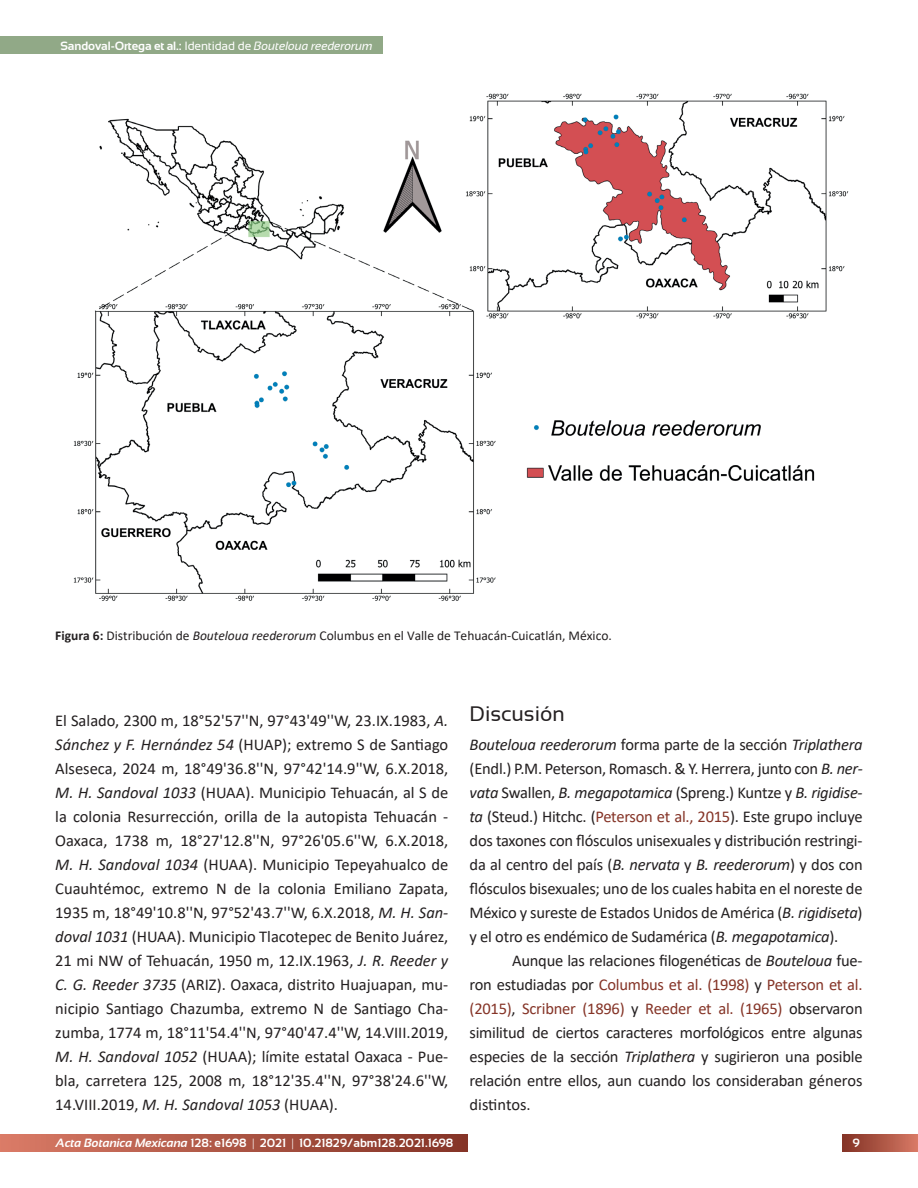
<style>
.page{position:relative;width:918px;height:1188px;background:#fff}
.page>*{position:absolute;margin:0;border:0;box-sizing:border-box;transform-origin:0 0}
.t1{font:21px "Sansation";color:#231f20}
.t2{font:16.5px/24px "Calibri";letter-spacing:-.015em;color:#231f20;text-align:justify}
.t3{font:13.5px "Calibri";color:#231f20}
.t4{font:700 12px "Sansation";color:#fff}
.s1{font-weight:400}
.s2{font-weight:400;font-style:italic}
.s3{font-weight:700}
.s4{font-style:italic}
.s5{color:#853427}
.s6{font-weight:300}
</style>
<div class="page">
<div style="left:0;top:37px;width:382px;height:17px;background:#91a987"></div>
<div style="left:843px;top:1134px;width:75px;height:17px;background:linear-gradient(to right,#833225,#d77964)"></div>
<div style="left:0;top:1134px;width:467px;height:17px;background:linear-gradient(to right,#d87a65,#833225)"></div>
<img style="left:73px;top:93px;width:776px;height:508px">
<p class="t4" style="left:61px;top:39px;width:314px">Sandoval-Ortega et al.: <span class="s1">Identidad de</span> <span class="s2">Bouteloua reederorum</span></p>
<p class="t3" style="left:55px;top:626px;width:558px"><span class="s3">Figura 6:</span> Distribución de <span class="s4">Bouteloua reederorum</span> Columbus en el Valle de Tehuacán-Cuicatlán, México.</p>
<p class="t2" style="left:55px;top:708px;width:395px">El Salado, 2300 m, 18°52'57''N, 97°43'49''W, 23.IX.1983, <span class="s4">A.<br>Sánchez y F. Hernández 54</span> (HUAP); extremo S de Santiago Alseseca, 2024 m, 18°49'36.8''N, 97°42'14.9''W, 6.X.2018, <span class="s4">M. H. Sandoval 1033</span> (HUAA). Municipio Tehuacán, al S de la colonia Resurrección, orilla de la autopista Tehuacán - Oaxaca, 1738 m, 18°27'12.8''N, 97°26'05.6''W, 6.X.2018, <span class="s4">M. H. Sandoval 1034</span> (HUAA). Municipio Tepeyahualco de Cuauhtémoc, extremo N de la colonia Emiliano Zapata, 1935 m, 18°49'10.8''N, 97°52'43.7''W, 6.X.2018, <span class="s4">M. H. San&shy;doval 1031</span> (HUAA). Municipio Tlacotepec de Benito Juárez, 21 mi NW of Tehuacán, 1950 m, 12.IX.1963, <span class="s4">J. R. Reeder y C. G. Reeder 3735</span> (ARIZ). Oaxaca, distrito Huajuapan, mu&shy;nicipio Santiago Chazumba, extremo N de Santiago Cha&shy;zumba, 1774 m, 18°11'54.4''N, 97°40'47.4''W, 14.VIII.2019, <span class="s4">M. H. Sandoval 1052</span> (HUAA); límite estatal Oaxaca - Pue&shy;bla, carretera 125, 2008 m, 18°12'35.4''N, 97°38'24.6''W, 14.VIII.2019, <span class="s4">M. H. Sandoval 1053</span> (HUAA).</p>
<p class="t1" style="left:470px;top:702px;width:97px">Discusión</p>
<p class="t2" style="left:470px;top:732px;width:395px"><span class="s4">Bouteloua reederorum</span> forma parte de la sección <span class="s4">Triplathera </span>(Endl.) P.M. Peterson, Romasch. &amp; Y. Herrera, junto con <span class="s4">B. ner&shy;vata</span> Swallen, <span class="s4">B. megapotamica</span> (Spreng.) Kuntze y <span class="s4">B. rigidise&shy;ta</span> (Steud.) Hitchc. (<span class="s5">Peterson et al., 2015</span>). Este grupo incluye dos taxones con flósculos unisexuales y distribución restringi&shy;da al centro del país (<span class="s4">B. nervata</span> y <span class="s4">B. reederorum</span>) y dos con flósculos bisexuales; uno de los cuales habita en el noreste de México y sureste de Estados Unidos de América (<span class="s4">B. rigidiseta</span>) y el otro es endémico de Sudamérica (<span class="s4">B. megapotamica</span>).</p>
<p class="t2" style="left:470px;top:948px;width:395px;text-indent:43px">Aunque las relaciones filogenéticas de <span class="s4">Bouteloua</span> fue&shy;ron estudiadas por <span class="s5">Columbus et al. (1998)</span> y <span class="s5">Peterson et al. (2015)</span>, <span class="s5">Scribner (1896)</span> y <span class="s5">Reeder et al. (1965)</span> observaron similitud de ciertos caracteres morfológicos entre algunas especies de la sección <span class="s4">Triplathera</span> y sugirieron una posible relación entre ellos, aun cuando los consideraban géneros distintos.</p>
<p class="t4" style="left:56px;top:1136px;width:399px"><span class="s4">Acta Botanica Mexicana</span> 128: e1698 <span class="s6">|</span> 2021 <span class="s6">|</span> 10.21829/abm128.2021.1698</p>
<p class="t4" style="left:853px;top:1136px;width:9px">9</p>
</div>
